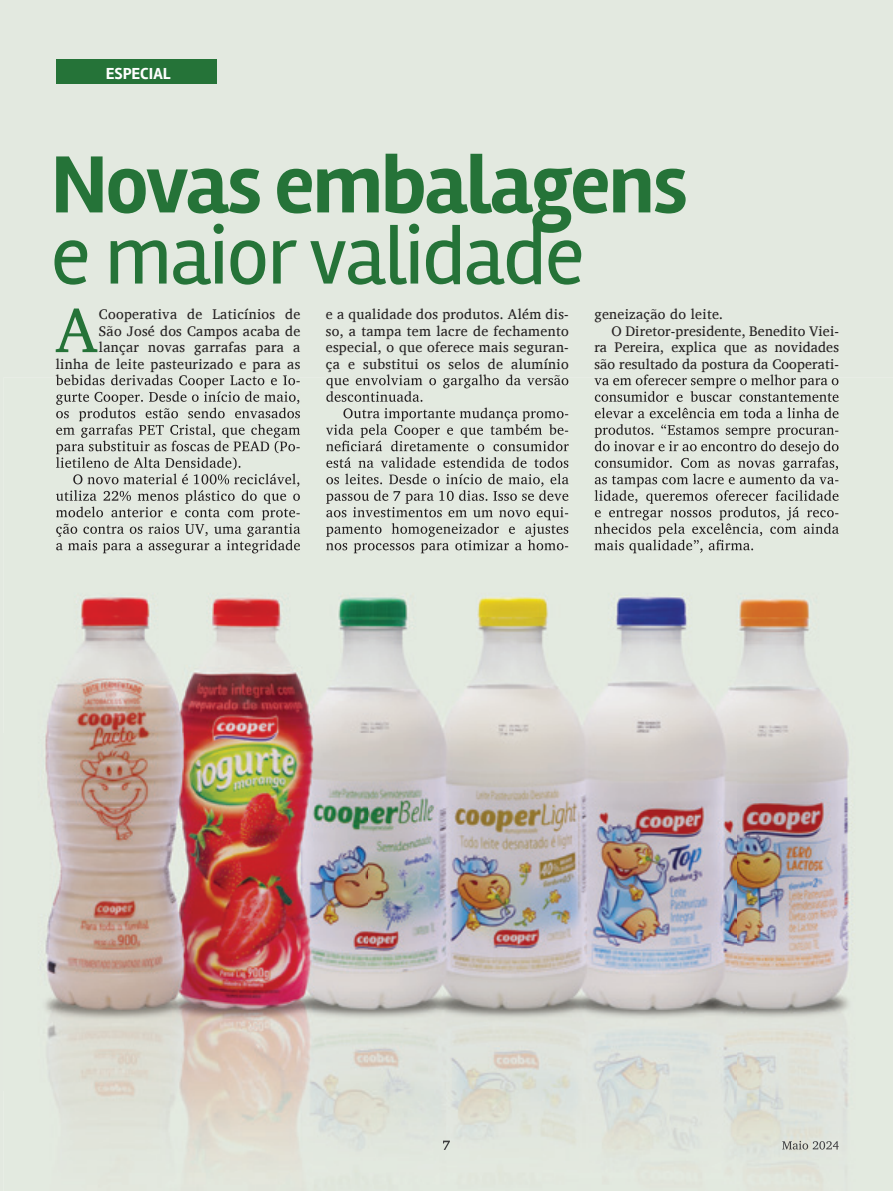
<style>
.page{position:relative;width:893px;height:1191px;background:#e3e9e0}
.page>*{position:absolute;margin:0;border:0;box-sizing:border-box;transform-origin:0 0}
.t1{font:700 83.7px "Rambla";letter-spacing:-.02em;color:#257338}
.t2{font:83.7px "Rambla";letter-spacing:-.02em;color:#257338}
.t3{font:63.45px "Charis SIL";color:#257338}
.t4{font:700 16.5px "Rambla";color:#fff}
.t5{font:14.25px/16.5px "Charis SIL";letter-spacing:.02em;color:#231f20;text-align:right}
</style>
<div class="page">
<hr style="left:56px;top:374px;width:244px;height:4px;background:#e3e9e0">
<hr style="left:326px;top:374px;width:243px;height:4px;background:#e3e9e0">
<hr style="left:594px;top:374px;width:245px;height:4px;background:#e3e9e0">
<div style="left:56px;top:59px;width:160px;height:24px;background:#257338"></div>
<img style="left:3px;top:378px;width:890px;height:813px">
<svg style="left:443px;top:1140px;width:7px;height:9px"></svg>
<img style="left:782px;top:1140px;width:57px;height:9px">
<img style="left:56px;top:378px;width:244px;height:10px">
<img style="left:56px;top:391px;width:244px;height:14px">
<img style="left:56px;top:407px;width:244px;height:14px">
<img style="left:56px;top:424px;width:244px;height:14px">
<img style="left:56px;top:440px;width:244px;height:14px">
<img style="left:56px;top:457px;width:186px;height:13px">
<img style="left:73px;top:473px;width:227px;height:13px">
<img style="left:56px;top:490px;width:244px;height:14px">
<img style="left:56px;top:506px;width:244px;height:14px">
<img style="left:56px;top:523px;width:244px;height:14px">
<img style="left:56px;top:539px;width:244px;height:14px">
<img style="left:326px;top:378px;width:243px;height:10px">
<img style="left:326px;top:391px;width:98px;height:11px">
<img style="left:343px;top:407px;width:225px;height:14px">
<img style="left:326px;top:424px;width:242px;height:14px">
<img style="left:326px;top:440px;width:243px;height:11px">
<img style="left:326px;top:457px;width:243px;height:11px">
<img style="left:326px;top:473px;width:243px;height:13px">
<img style="left:326px;top:490px;width:243px;height:14px">
<img style="left:326px;top:507px;width:242px;height:13px">
<img style="left:326px;top:523px;width:243px;height:14px">
<img style="left:326px;top:539px;width:242px;height:14px">
<img style="left:594px;top:378px;width:245px;height:10px">
<img style="left:595px;top:391px;width:244px;height:11px">
<img style="left:595px;top:407px;width:244px;height:11px">
<img style="left:595px;top:424px;width:243px;height:14px">
<img style="left:595px;top:440px;width:244px;height:14px">
<img style="left:595px;top:457px;width:244px;height:14px">
<img style="left:595px;top:473px;width:243px;height:14px">
<img style="left:595px;top:490px;width:244px;height:14px">
<img style="left:595px;top:506px;width:243px;height:14px">
<img style="left:595px;top:523px;width:244px;height:14px">
<img style="left:595px;top:539px;width:159px;height:14px">
<p class="t4" style="left:106px;top:64px;width:66px">ESPECIAL</p>
<h1 class="t1" style="left:51px;top:135px;width:639px">Novas embalagens</h1>
<h1 class="t2" style="left:51px;top:206px;width:535px">e maior validade</h1>
<h2 class="t3" style="left:55px;top:293px;width:44px">A</h2>
<p class="t5" style="left:56px;top:306px;width:246px">Cooperativa de Laticínios de<br>São José dos Campos acaba de lançar novas garrafas para a<br>linha de leite pasteurizado e para as</p>
<p class="t5" style="left:326px;top:306px;width:244px;text-align:justify">e a qualidade dos produtos. Além dis&shy;so, a tampa tem lacre de fechamento especial, o que oferece mais seguran&shy;ça e substitui os selos de alumínio</p>
<p class="t5" style="left:594px;top:306px;width:130px">geneização do leite.</p>
<p class="t5" style="left:611px;top:322px;width:229px">O Diretor-presidente, Benedito Viei-</p>
<p class="t5" style="left:594px;top:339px;width:246px">ra Pereira, explica que as novidades</p>
<p class="t5" style="left:594px;top:355px;width:246px">são resultado da postura da Cooperati-</p>
</div>
